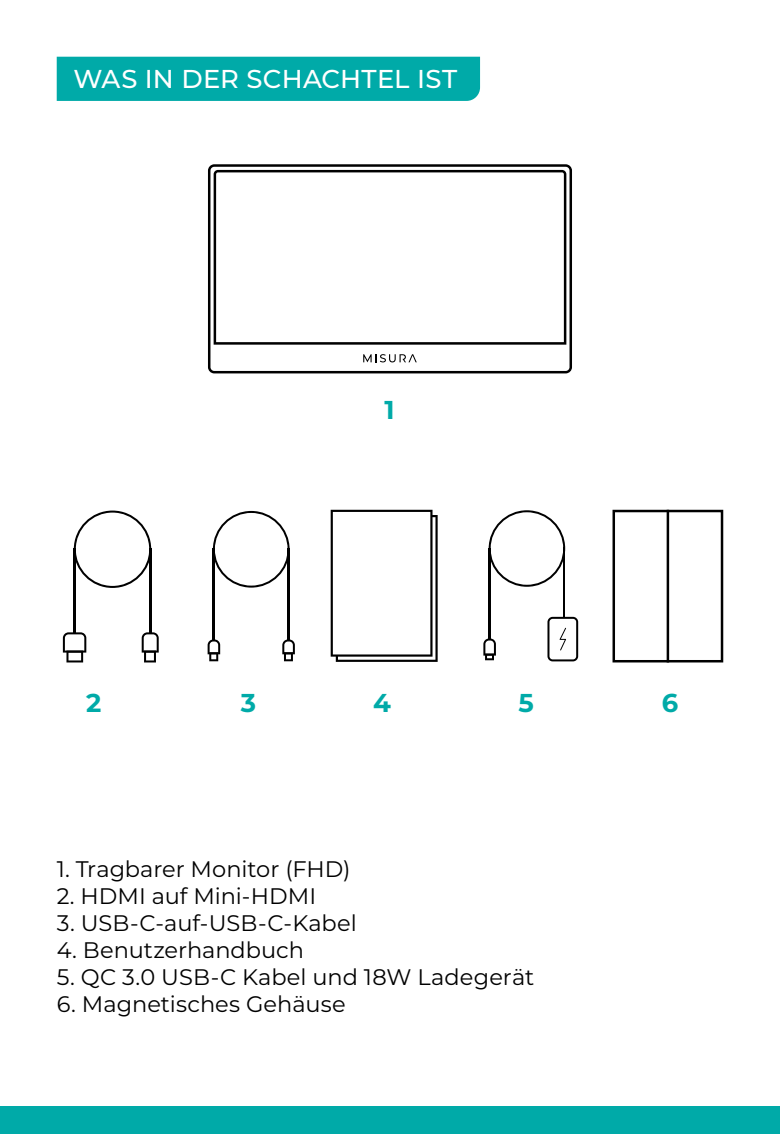
<style>
.page{position:relative;width:780px;height:1134px;background:#fff}
.page>*{position:absolute;margin:0;border:0;box-sizing:border-box;transform-origin:0 0}
.t1{font:500 25.75px "Montserrat";letter-spacing:.01em;color:#fff}
.t2{font:700 25.75px "Montserrat";color:#00aaa8}
.t3{font:22.5px "Montserrat";color:#000}
</style>
<div class="page">
<div style="left:0;top:1106px;width:780px;height:28px;background:#00aaa8"></div>
<div style="left:57px;top:57px;width:423px;height:44px;background:#00aaa8"></div>
<svg style="left:330px;top:510px;width:107px;height:152px"></svg>
<svg style="left:142px;top:632px;width:17px;height:30px"></svg>
<svg style="left:63px;top:632px;width:23px;height:30px"></svg>
<hr style="left:74px;top:548px;width:2px;height:85px;background:#000">
<hr style="left:149px;top:548px;width:2px;height:85px;background:#000">
<svg style="left:74px;top:511px;width:77px;height:77px"></svg>
<svg style="left:485px;top:658px;width:9px;height:2px"></svg>
<svg style="left:483px;top:638px;width:13px;height:20px"></svg>
<hr style="left:488px;top:548px;width:2px;height:91px;background:#000">
<hr style="left:563px;top:548px;width:2px;height:70px;background:#000">
<svg style="left:488px;top:510px;width:77px;height:77px"></svg>
<svg style="left:547px;top:617px;width:31px;height:44px"></svg>
<svg style="left:207px;top:639px;width:13px;height:22px"></svg>
<svg style="left:282px;top:639px;width:13px;height:22px"></svg>
<hr style="left:213px;top:548px;width:2px;height:92px;background:#000">
<hr style="left:287px;top:548px;width:2px;height:92px;background:#000">
<svg style="left:213px;top:511px;width:76px;height:77px"></svg>
<svg style="left:208px;top:164px;width:364px;height:209px"></svg>
<svg style="left:363px;top:354px;width:54px;height:8px"></svg>
<div style="left:612px;top:510px;width:111px;height:152px;border:2px solid #000"></div>
<hr style="left:666px;top:510px;width:3px;height:152px;background:#000">
<p class="t1" style="left:73px;top:60px;width:385px">WAS IN DER SCHACHTEL IST</p>
<p class="t2" style="left:384px;top:391px;width:12px">1</p>
<p class="t2" style="left:86px;top:684px;width:17px">2</p>
<p class="t2" style="left:241px;top:684px;width:17px">3</p>
<p class="t2" style="left:373px;top:684px;width:19px">4</p>
<p class="t2" style="left:518px;top:684px;width:17px">5</p>
<p class="t2" style="left:662px;top:684px;width:18px">6</p>
<p class="t3" style="left:57px;top:853px;width:295px">1. Tragbarer Monitor (FHD)</p>
<p class="t3" style="left:57px;top:880px;width:261px">2. HDMI auf Mini-HDMI</p>
<p class="t3" style="left:57px;top:907px;width:301px">3. USB-C-auf-USB-C-Kabel</p>
<p class="t3" style="left:57px;top:934px;width:249px">4. Benutzerhandbuch</p>
<p class="t3" style="left:57px;top:961px;width:479px">5. QC 3.0 USB-C Kabel und 18W Ladegerät</p>
<p class="t3" style="left:57px;top:988px;width:290px">6. Magnetisches Gehäuse</p>
</div>
